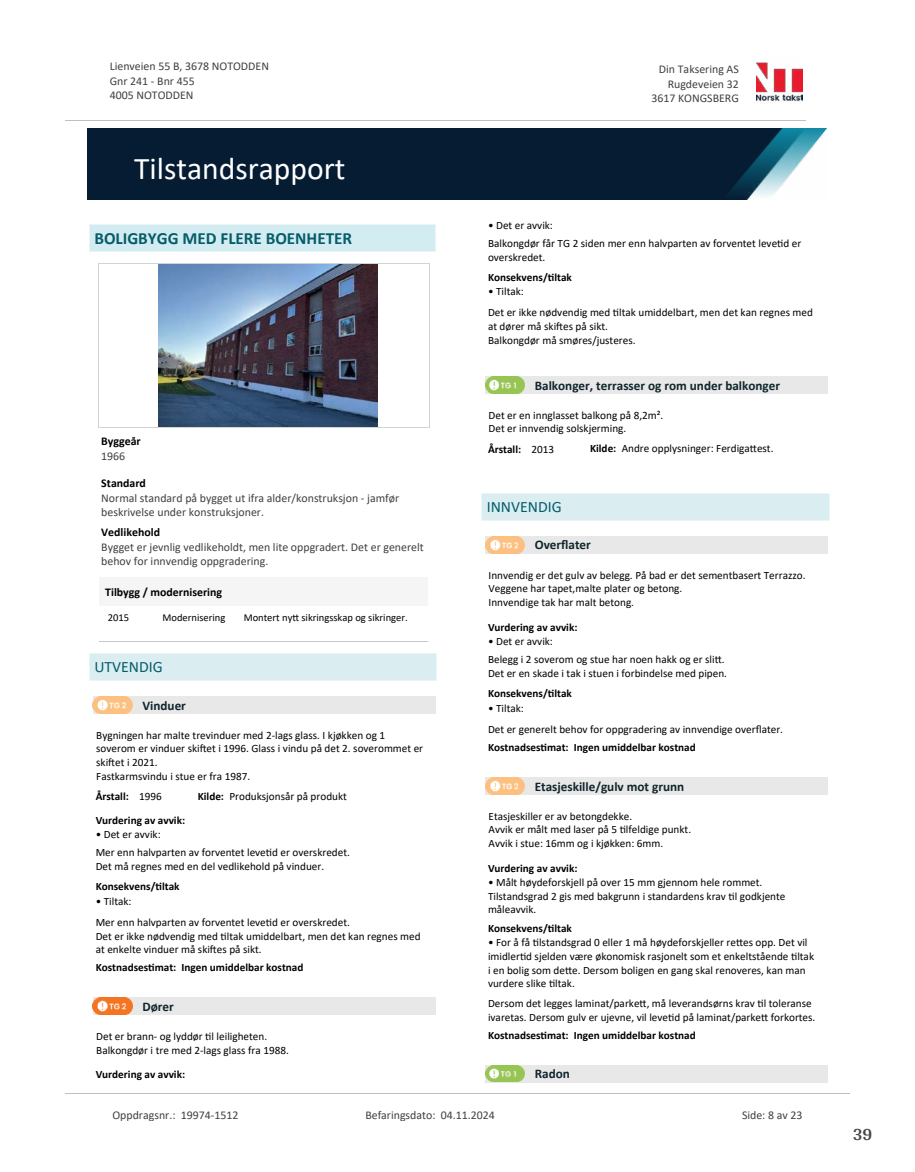
<style>
.page{position:relative;width:915px;height:1172px;background:#fff}
.page>*{position:absolute;margin:0;border:0;box-sizing:border-box;transform-origin:0 0}
.t1{font:31.65px "Calibri";color:#fff}
.t2{font:700 18px "Arya";color:#414749}
.t3{font:700 17.1px "Calibri";color:#065c69}
.t4{font:15.75px "Calibri";color:#065c69}
.t5{font:700 13.2px "Calibri";color:#0f252c}
.t6{font:11.85px/14.4px "Calibri";color:#404040}
.t7{font:700 11.85px "Calibri";color:#000}
.t8{font:11.25px/13.6px "Calibri";color:#000}
.t9{font:700 11.25px "Calibri";color:#000}
.t10{font:10.5px "Calibri";color:#000}
.s1{font-weight:400}
.s2{font-weight:700}
</style>
<div class="page">
<div style="left:89px;top:654px;width:347px;height:26px;background:#daeef2"></div>
<svg style="left:89px;top:655px;width:1px;height:25px"></svg>
<svg style="left:436px;top:655px;width:1px;height:25px"></svg>
<hr style="left:89px;top:654px;width:348px;height:1px;background:#eaf5f7">
<hr style="left:89px;top:680px;width:348px;height:1px;background:#eaf5f7">
<div style="left:93px;top:696px;width:342px;height:18px;background:#e8e8e8"></div>
<svg style="left:97px;top:696px;width:36px;height:18px"></svg>
<img style="left:93px;top:697px;width:39px;height:16px">
<div style="left:93px;top:998px;width:342px;height:17px;background:#e8e8e8"></div>
<img style="left:93px;top:998px;width:39px;height:17px">
<img style="left:158px;top:264px;width:219px;height:163px">
<hr style="left:98px;top:263px;width:1px;height:165px;background:#d3d3d3">
<hr style="left:429px;top:263px;width:1px;height:165px;background:#d3d3d3">
<hr style="left:98px;top:263px;width:331px;height:1px;background:#d3d3d3">
<hr style="left:98px;top:427px;width:331px;height:1px;background:#d3d3d3">
<div style="left:89px;top:224px;width:346px;height:28px;background:#d3ecf1"></div>
<svg style="left:89px;top:225px;width:1px;height:27px"></svg>
<svg style="left:435px;top:224px;width:1px;height:28px"></svg>
<hr style="left:89px;top:224px;width:346px;height:1px;background:#eaf5f7">
<hr style="left:89px;top:252px;width:346px;height:1px;background:#eaf5f7">
<div style="left:99px;top:577px;width:328px;height:29px;background:#f5f5f5"></div>
<hr style="left:99px;top:641px;width:328px;height:1px;background:#c7c7c7">
<div style="left:485px;top:376px;width:342px;height:18px;background:#e8e8e8"></div>
<svg style="left:490px;top:376px;width:35px;height:18px"></svg>
<img style="left:485px;top:377px;width:39px;height:16px">
<div style="left:481px;top:494px;width:347px;height:26px;background:#daeef2"></div>
<svg style="left:481px;top:495px;width:1px;height:25px"></svg>
<svg style="left:828px;top:495px;width:1px;height:25px"></svg>
<hr style="left:481px;top:494px;width:348px;height:1px;background:#eaf5f7">
<hr style="left:481px;top:520px;width:348px;height:1px;background:#eaf5f7">
<div style="left:485px;top:536px;width:342px;height:17px;background:#e8e8e8"></div>
<svg style="left:490px;top:536px;width:35px;height:13px"></svg>
<img style="left:485px;top:537px;width:39px;height:16px">
<div style="left:485px;top:777px;width:342px;height:17px;background:#e8e8e8"></div>
<svg style="left:490px;top:777px;width:35px;height:13px"></svg>
<img style="left:485px;top:778px;width:39px;height:16px">
<div style="left:485px;top:1065px;width:342px;height:17px;background:#e8e8e8"></div>
<img style="left:485px;top:1065px;width:39px;height:17px">
<img style="left:756px;top:62px;width:46px;height:40px">
<hr style="left:65px;top:120px;width:740px;height:1px;background:#c0c0c0">
<img style="left:88px;top:129px;width:738px;height:71px">
<hr style="left:65px;top:1093px;width:784px;height:1px;background:#c0c0c0">
<p class="t6" style="left:110px;top:59px;width:161px">Lienveien 55 B, 3678 NOTODDEN<br>Gnr 241 - Bnr 455<br>4005 NOTODDEN</p>
<p class="t6" style="left:658px;top:62px;width:81px">Din Taksering AS</p>
<p class="t6" style="left:667px;top:76px;width:73px">Rugdeveien 32</p>
<p class="t6" style="left:651px;top:91px;width:89px">3617 KONGSBERG</p>
<h1 class="t1" style="left:134px;top:147px;width:213px">Tilstandsrapport</h1>
<h3 class="t3" style="left:94px;top:226px;width:259px">BOLIGBYGG MED FLERE BOENHETER</h3>
<p class="t7" style="left:101px;top:433px;width:41px">Byggeår</p>
<p class="t6" style="left:101px;top:448px;width:26px">1966</p>
<p class="t7" style="left:101px;top:475px;width:46px">Standard</p>
<p class="t6" style="left:101px;top:490px;width:299px">Normal standard på bygget ut ifra alder/konstruksjon - jamfør beskrivelse under konstruksjoner.</p>
<p class="t7" style="left:101px;top:524px;width:60px">Vedlikehold</p>
<p class="t6" style="left:101px;top:539px;width:324px">Bygget er jevnlig vedlikeholdt, men lite oppgradert. Det er generelt behov for innvendig oppgradering.</p>
<p class="t7" style="left:105px;top:583px;width:118px">Tilbygg / modernisering</p>
<p class="t10" style="left:108px;top:610px;width:23px">2015</p>
<p class="t10" style="left:162px;top:610px;width:64px">Modernisering</p>
<p class="t10" style="left:243px;top:610px;width:165px">Montert ny琀琀 sikringsskap og sikringer.</p>
<h3 class="t4" style="left:94px;top:656px;width:70px">UTVENDIG</h3>
<p class="t5" style="left:142px;top:696px;width:45px">Vinduer</p>
<p class="t8" style="left:96px;top:728px;width:328px">Bygningen har malte trevinduer med 2-lags glass. I kjøkken og 1 soverom er vinduer ski昀琀et i 1996. Glass i vindu på det 2. soverommet er ski昀琀et i 2021.<br>Fastkarmsvindu i stue er fra 1987.</p>
<p class="t9" style="left:96px;top:812px;width:91px">Vurdering av avvik:</p>
<p class="t8" style="left:96px;top:825px;width:255px;line-height:18.5px">• Det er avvik:<br>Mer enn halvparten av forventet leve琀椀d er overskredet.</p>
<p class="t8" style="left:96px;top:859px;width:230px">Det må regnes med en del vedlikehold på vinduer.</p>
<p class="t9" style="left:96px;top:879px;width:85px">Konsekvens/琀椀ltak</p>
<p class="t8" style="left:96px;top:890px;width:255px;line-height:21px">• Tiltak:<br>Mer enn halvparten av forventet leve琀椀d er overskredet.</p>
<p class="t8" style="left:96px;top:929px;width:326px">Det er ikke nødvendig med 琀椀ltak umiddelbart, men det kan regnes med at enkelte vinduer må ski昀琀es på sikt.</p>
<p class="t9" style="left:96px;top:959px;width:209px">Kostnadses琀椀mat: Ingen umiddelbar kostnad</p>
<p class="t9" style="left:96px;top:789px;width:68px">Årstall: <span class="s1">1996</span></p>
<p class="t8" style="left:198px;top:789px;width:151px"><span class="s2">Kilde:</span> Produksjonsår på produkt</p>
<p class="t5" style="left:142px;top:997px;width:33px">Dører</p>
<p class="t8" style="left:96px;top:1029px;width:194px">Det er brann- og lyddør 琀椀l leiligheten.<br>Balkongdør i tre med 2-lags glass fra 1988.</p>
<p class="t9" style="left:96px;top:1067px;width:91px">Vurdering av avvik:</p>
<p class="t8" style="left:488px;top:215px;width:315px;line-height:18.5px">• Det er avvik:<br>Balkongdør får TG 2 siden mer enn halvparten av forventet leve琀椀d er</p>
<p class="t8" style="left:488px;top:250px;width:59px">overskredet.</p>
<p class="t9" style="left:488px;top:269px;width:85px">Konsekvens/琀椀ltak</p>
<p class="t8" style="left:488px;top:281px;width:326px;line-height:21px">• Tiltak:<br>Det er ikke nødvendig med 琀椀ltak umiddelbart, men det kan regnes med</p>
<p class="t8" style="left:488px;top:319px;width:149px">at dører må ski昀琀es på sikt.<br>Balkongdør må smøres/justeres.</p>
<p class="t5" style="left:534px;top:376px;width:247px">Balkonger, terrasser og rom under balkonger</p>
<p class="t8" style="left:488px;top:408px;width:176px">Det er en innglasset balkong på 8,2m².<br>Det er innvendig solskjerming.</p>
<p class="t9" style="left:488px;top:441px;width:68px">Årstall: <span class="s1">2013</span></p>
<p class="t8" style="left:590px;top:442px;width:185px"><span class="s2">Kilde:</span> Andre opplysninger: Ferdiga琀琀est.</p>
<h3 class="t4" style="left:486px;top:496px;width:76px">INNVENDIG</h3>
<p class="t5" style="left:534px;top:536px;width:58px">Over昀氀ater</p>
<p class="t8" style="left:488px;top:568px;width:318px">Innvendig er det gulv av belegg. På bad er det sementbasert Terrazzo.<br>Veggene har tapet,malte plater og betong.<br>Innvendige tak har malt betong.</p>
<p class="t9" style="left:488px;top:619px;width:91px">Vurdering av avvik:</p>
<p class="t8" style="left:488px;top:632px;width:238px;line-height:18.5px">• Det er avvik:<br>Belegg i 2 soverom og stue har noen hakk og er sli琀琀.</p>
<p class="t8" style="left:488px;top:666px;width:240px">Det er en skade i tak i stuen i forbindelse med pipen.</p>
<p class="t9" style="left:488px;top:686px;width:85px">Konsekvens/琀椀ltak</p>
<p class="t8" style="left:488px;top:697px;width:296px;line-height:21px">• Tiltak:<br>Det er generelt behov for oppgradering av innvendige over昀氀ater.</p>
<p class="t9" style="left:488px;top:739px;width:209px">Kostnadses琀椀mat: Ingen umiddelbar kostnad</p>
<p class="t5" style="left:534px;top:777px;width:151px">Etasjeskille/gulv mot grunn</p>
<p class="t8" style="left:488px;top:809px;width:204px">Etasjeskiller er av betongdekke.<br>Avvik er målt med laser på 5 琀椀lfeldige punkt.<br>Avvik i stue: 16mm og i kjøkken: 6mm.</p>
<p class="t9" style="left:488px;top:860px;width:91px">Vurdering av avvik:</p>
<p class="t8" style="left:488px;top:875px;width:299px">• Målt høydeforskjell på over 15 mm gjennom hele rommet.<br>Tilstandsgrad 2 gis med bakgrunn i standardens krav 琀椀l godkjente måleavvik.</p>
<p class="t9" style="left:488px;top:920px;width:85px">Konsekvens/琀椀ltak</p>
<p class="t8" style="left:488px;top:935px;width:327px">• For å få 琀椀lstandsgrad 0 eller 1 må høydeforskjeller re琀琀es opp. Det vil imidler琀椀d sjelden være økonomisk rasjonelt som et enkeltstående 琀椀ltak i en bolig som de琀琀e. Dersom boligen en gang skal renoveres, kan man vurdere slike 琀椀ltak.</p>
<p class="t8" style="left:488px;top:996px;width:329px">Dersom det legges laminat/parke琀琀, må leverandsørns krav 琀椀l toleranse ivaretas. Dersom gulv er ujevne, vil leve琀椀d på laminat/parke琀琀 forkortes.</p>
<p class="t9" style="left:488px;top:1027px;width:209px">Kostnadses琀椀mat: Ingen umiddelbar kostnad</p>
<p class="t5" style="left:534px;top:1065px;width:37px">Radon</p>
<p class="t6" style="left:112px;top:1107px;width:127px">Oppdragsnr.: 19974-1512</p>
<p class="t6" style="left:365px;top:1107px;width:131px">Befaringsdato: 04.11.2024</p>
<p class="t6" style="left:741px;top:1107px;width:62px">Side: 8 av 23</p>
<h2 class="t2" style="left:852px;top:1123px;width:21px">39</h2>
</div>
